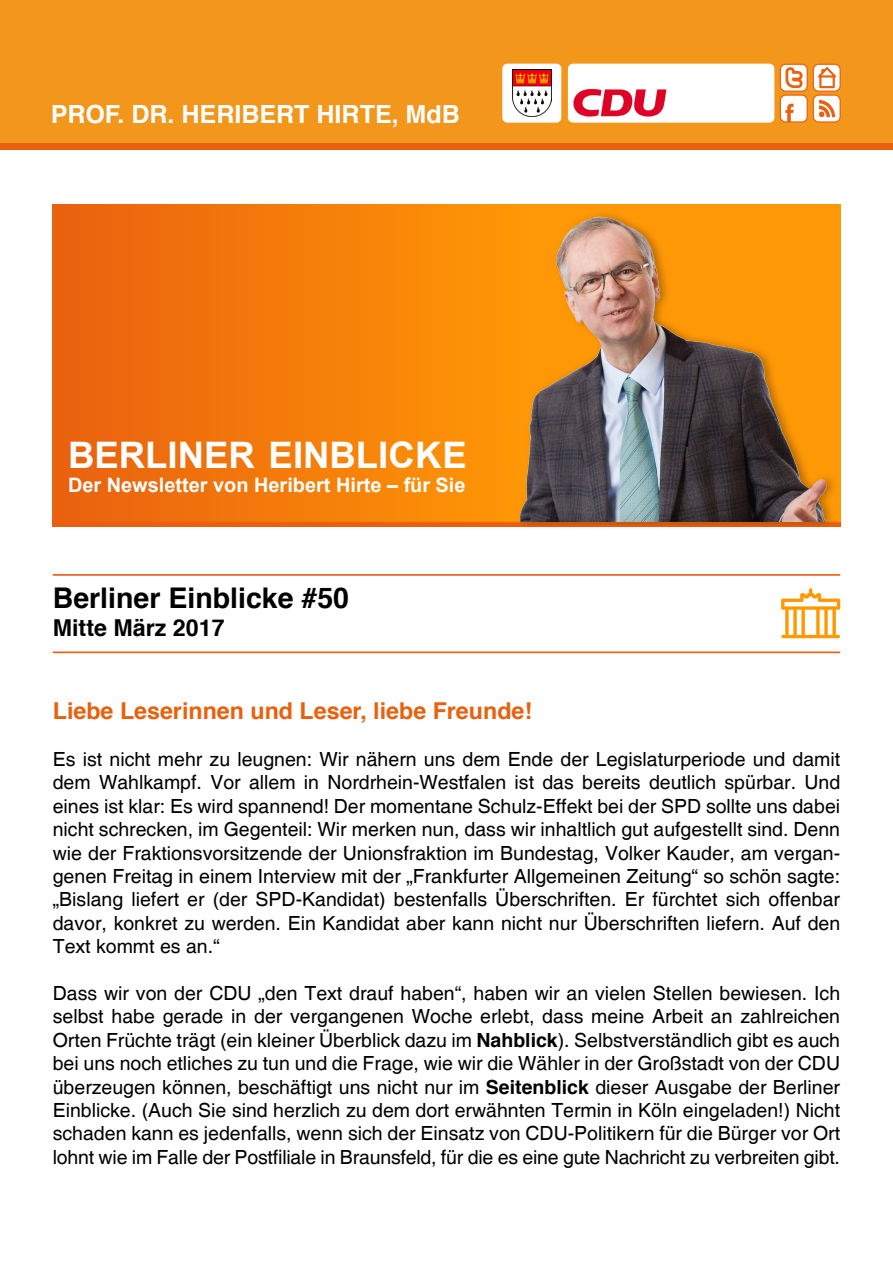
<style>
.page{position:relative;width:893px;height:1263px;background:#fff}
.page>*{position:absolute;margin:0;border:0;box-sizing:border-box;transform-origin:0 0}
.t1{font:700 36.6px "Arial";color:#fff}
.t2{font:700 28.5px "Helvetica";color:#000}
.t3{font:700 25.05px "Helvetica";color:#fff}
.t4{font:700 23.25px "Helvetica";color:#e8610f}
.t5{font:700 23.25px "Helvetica";color:#000}
.t6{font:700 19.95px "Arial";color:#fff}
.t7{font:19.5px/23.4px "Helvetica";letter-spacing:-.005em;color:#000;text-align:justify}
.s1{font-weight:700}
</style>
<div class="page">
<div style="left:0;top:0;width:893px;height:145px;background:#f2961c"></div>
<div style="left:0;top:143px;width:893px;height:6px;background:#e8610f"></div>
<div style="left:568px;top:64px;width:206px;height:59px;background:#fff;border-radius:5px"></div>
<img style="left:573px;top:88px;width:94px;height:29px">
<div style="left:502px;top:64px;width:59px;height:59px;background:#fff;border-radius:5px"></div>
<img style="left:512px;top:70px;width:39px;height:46px">
<svg style="left:780px;top:64px;width:61px;height:59px;background:#f6c095"></svg>
<img style="left:53px;top:205px;width:788px;height:321px">
<hr style="left:53px;top:651px;width:787px;height:2px;background:#e8610f">
<hr style="left:53px;top:574px;width:787px;height:2px;background:#e8610f">
<svg style="left:781px;top:588px;width:59px;height:50px"></svg>
<div style="left:516px;top:210px;width:321px;height:320px;background:#000;opacity:.3"></div>
<img style="left:397px;top:204px;width:444px;height:317px">
<p class="t3" style="left:51px;top:94px;width:411px">PROF. DR. HERIBERT HIRTE, MdB</p>
<h1 class="t1" style="left:68px;top:430px;width:400px">BERLINER EINBLICKE</h1>
<p class="t6" style="left:68px;top:471px;width:399px">Der Newsletter von Heribert Hirte – für Sie</p>
<h2 class="t2" style="left:53px;top:575px;width:298px">Berliner Einblicke #50</h2>
<p class="t5" style="left:53px;top:609px;width:173px">Mitte März 2017</p>
<p class="t4" style="left:53px;top:692px;width:481px">Liebe Leserinnen und Leser, liebe Freunde!</p>
<p class="t7" style="left:53px;top:748px;width:789px">Es ist nicht mehr zu leugnen: Wir nähern uns dem Ende der Legislaturperiode und damit dem Wahlkampf. Vor allem in Nordrhein-Westfalen ist das bereits deutlich spürbar. Und eines ist klar: Es wird spannend! Der momentane Schulz-Effekt bei der SPD sollte uns dabei nicht schrecken, im Gegenteil: Wir merken nun, dass wir inhaltlich gut aufgestellt sind. Denn wie der Fraktionsvorsitzende der Unionsfraktion im Bundestag, Volker Kauder, am vergan&shy;genen Freitag in einem Interview mit der „Frankfurter Allgemeinen Zeitung“ so schön sagte: „Bislang liefert er (der SPD-Kandidat) bestenfalls Überschriften. Er fürchtet sich offenbar davor, konkret zu werden. Ein Kandidat aber kann nicht nur Überschriften liefern. Auf den Text kommt es an.“</p>
<p class="t7" style="left:53px;top:982px;width:789px">Dass wir von der CDU „den Text drauf haben“, haben wir an vielen Stellen bewiesen. Ich selbst habe gerade in der vergangenen Woche erlebt, dass meine Arbeit an zahlreichen Orten Früchte trägt (ein kleiner Überblick dazu im <span class="s1">Nahblick</span>). Selbstverständlich gibt es auch bei uns noch etliches zu tun und die Frage, wie wir die Wähler in der Großstadt von der CDU überzeugen können, beschäftigt uns nicht nur im <span class="s1">Seitenblick</span> dieser Ausgabe der Berliner Einblicke. (Auch Sie sind herzlich zu dem dort erwähnten Termin in Köln eingeladen!) Nicht schaden kann es jedenfalls, wenn sich der Einsatz von CDU-Politikern für die Bürger vor Ort lohnt wie im Falle der Postfiliale in Braunsfeld, für die es eine gute Nachricht zu verbreiten gibt.</p>
</div>
